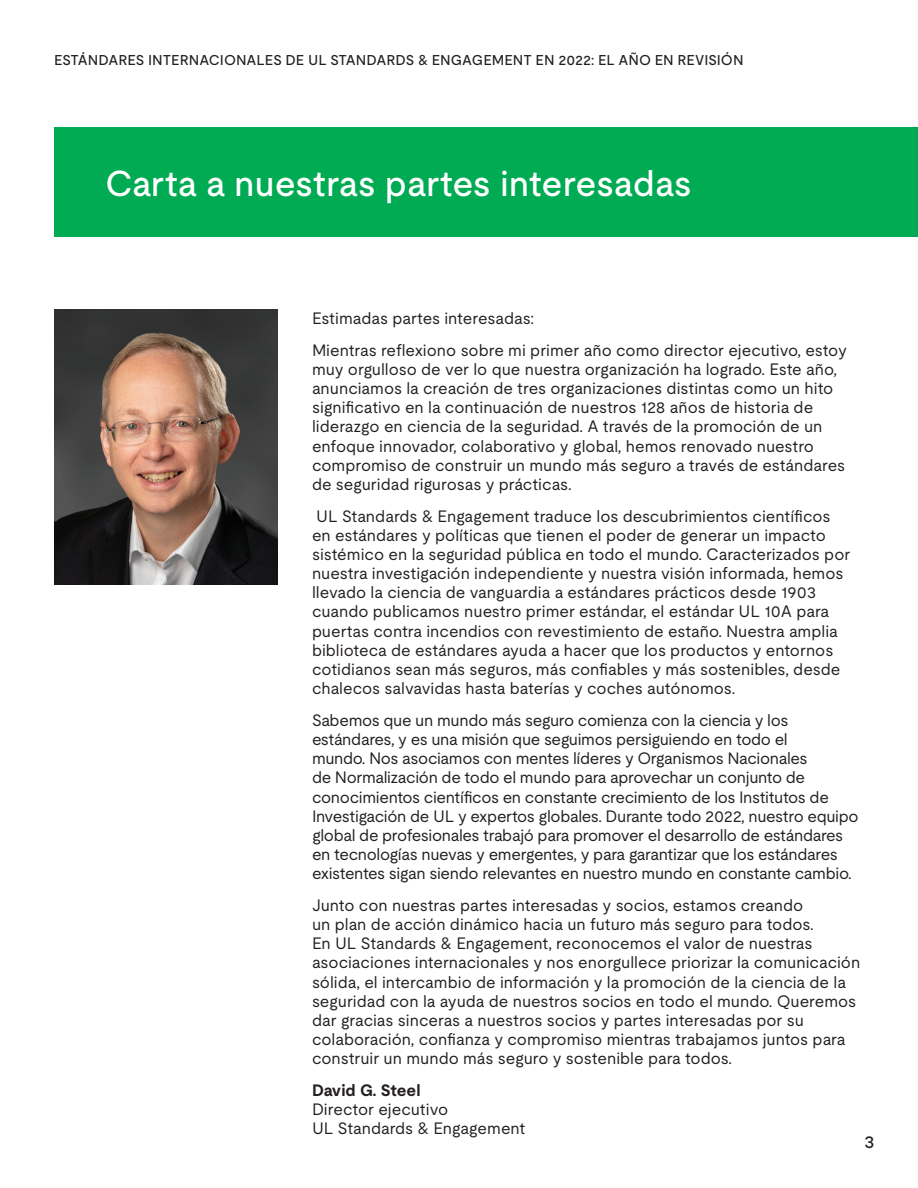
<style>
.page{position:relative;width:918px;height:1188px;background:#fff}
.page>*{position:absolute;margin:0;border:0;box-sizing:border-box;transform-origin:0 0}
.t1{font:500 36px "UL Moderat";color:#fff}
.t2{font:500 18px "UL Moderat";color:#231f20}
.t3{font:16.5px/19px "UL Moderat";letter-spacing:-.005em;color:#231f20}
.t4{font:700 16.5px "UL Moderat";letter-spacing:-.005em;color:#231f20}
.t5{font:500 14.25px "UL Moderat";color:#231f20}
</style>
<div class="page">
<div style="left:54px;top:127px;width:864px;height:110px;background:#00ab53"></div>
<img style="left:54px;top:310px;width:224px;height:275px">
<p class="t5" style="left:54px;top:49px;width:691px">ESTÁNDARES INTERNACIONALES DE UL STANDARDS &amp; ENGAGEMENT EN 2022: EL AÑO EN REVISIÓN</p>
<h1 class="t1" style="left:105px;top:155px;width:588px">Carta a nuestras partes interesadas</h1>
<p class="t3" style="left:312px;top:301px;width:536px;line-height:32.5px">Estimadas partes interesadas:<br>Mientras reflexiono sobre mi primer año como director ejecutivo, estoy</p>
<p class="t3" style="left:312px;top:360px;width:535px">muy orgulloso de ver lo que nuestra organización ha logrado. Este año, anunciamos la creación de tres organizaciones distintas como un hito significativo en la continuación de nuestros 128 años de historia de liderazgo en ciencia de la seguridad. A través de la promoción de un enfoque innovador, colaborativo y global, hemos renovado nuestro compromiso de construir un mundo más seguro a través de estándares de seguridad rigurosas y prácticas.</p>
<p class="t3" style="left:312px;top:506px;width:540px">UL Standards &amp; Engagement traduce los descubrimientos científicos<br>en estándares y políticas que tienen el poder de generar un impacto sistémico en la seguridad pública en todo el mundo. Caracterizados por nuestra investigación independiente y nuestra visión informada, hemos llevado la ciencia de vanguardia a estándares prácticos desde 1903 cuando publicamos nuestro primer estándar, el estándar UL 10A para puertas contra incendios con revestimiento de estaño. Nuestra amplia biblioteca de estándares ayuda a hacer que los productos y entornos cotidianos sean más seguros, más confiables y más sostenibles, desde chalecos salvavidas hasta baterías y coches autónomos.</p>
<p class="t3" style="left:312px;top:711px;width:548px">Sabemos que un mundo más seguro comienza con la ciencia y los estándares, y es una misión que seguimos persiguiendo en todo el<br>mundo. Nos asociamos con mentes líderes y Organismos Nacionales<br>de Normalización de todo el mundo para aprovechar un conjunto de conocimientos científicos en constante crecimiento de los Institutos de Investigación de UL y expertos globales. Durante todo 2022, nuestro equipo global de profesionales trabajó para promover el desarrollo de estándares en tecnologías nuevas y emergentes, y para garantizar que los estándares existentes sigan siendo relevantes en nuestro mundo en constante cambio.</p>
<p class="t3" style="left:312px;top:896px;width:550px">Junto con nuestras partes interesadas y socios, estamos creando<br>un plan de acción dinámico hacia un futuro más seguro para todos.<br>En UL Standards &amp; Engagement, reconocemos el valor de nuestras asociaciones internacionales y nos enorgullece priorizar la comunicación sólida, el intercambio de información y la promoción de la ciencia de la seguridad con la ayuda de nuestros socios en todo el mundo. Queremos dar gracias sinceras a nuestros socios y partes interesadas por su colaboración, confianza y compromiso mientras trabajamos juntos para construir un mundo más seguro y sostenible para todos.</p>
<p class="t4" style="left:312px;top:1078px;width:110px">David G. Steel</p>
<p class="t3" style="left:312px;top:1100px;width:215px">Director ejecutivo<br>UL Standards &amp; Engagement</p>
<p class="t2" style="left:864px;top:1128px;width:12px">3</p>
</div>
